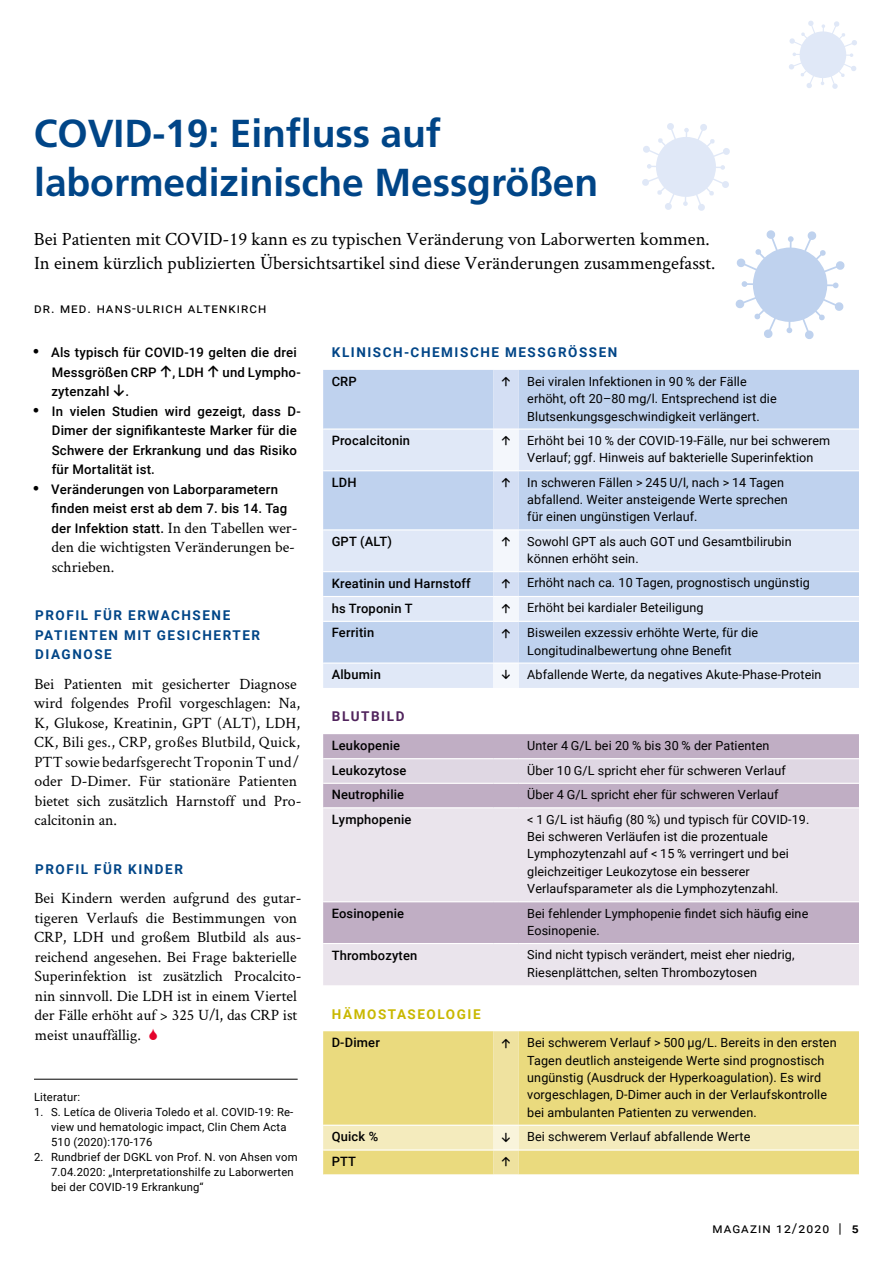
<style>
.page{position:relative;width:893px;height:1263px;background:#fff}
.page>*{position:absolute;margin:0;border:0;box-sizing:border-box;transform-origin:0 0}
.t1{font:700 39px/48.8px "Frutiger LT Std";letter-spacing:-.005em;color:#004587}
.t2{font:18.75px/24.3px "Crimson Text";color:#000}
.t3{font:15.75px/19.5px "Crimson Text";color:#000}
.t4{font:700 13.5px/19.5px "Roboto";letter-spacing:.115em;color:#004587}
.t5{font:13.5px "Roboto";letter-spacing:.095em;color:#000}
.t6{font:700 13.5px "Roboto";letter-spacing:.115em;color:#c9b800}
.t7{font:700 13.5px "Roboto";letter-spacing:.115em;color:#50235c}
.t8{font:500 13.2px/19.5px "Roboto";letter-spacing:.015em;color:#000}
.t9{font:500 12.9px "Roboto";letter-spacing:.015em;color:#000}
.t10{font:12.6px/17.4px "Roboto";letter-spacing:.005em;color:#000}
.t11{font:500 12.6px "Info OT Text";color:#000}
.t12{font:11.25px/15px "Roboto";letter-spacing:.015em;color:#000}
.s1{font-family:"Info OT Text";font-size:15.75px}
.s2{font-family:"Crimson Text";font-weight:400;font-size:15.75px}
.s3{font-weight:500}
</style>
<div class="page">
<div style="left:323px;top:370px;width:536px;height:58px;background:#bfd2ee"></div>
<svg style="left:323px;top:430px;width:536px;height:258px;background:#d0ddf2"></svg>
<hr style="left:323px;top:470px;width:170px;height:1px;background:#fff">
<hr style="left:519px;top:470px;width:340px;height:1px;background:#fff">
<hr style="left:323px;top:529px;width:170px;height:1px;background:#fff">
<hr style="left:519px;top:529px;width:340px;height:1px;background:#fff">
<hr style="left:323px;top:571px;width:170px;height:1px;background:#fff">
<hr style="left:519px;top:571px;width:340px;height:1px;background:#fff">
<hr style="left:323px;top:596px;width:170px;height:1px;background:#fff">
<hr style="left:519px;top:596px;width:340px;height:1px;background:#fff">
<hr style="left:323px;top:621px;width:170px;height:1px;background:#fff">
<svg style="left:493px;top:370px;width:26px;height:318px"></svg>
<hr style="left:519px;top:621px;width:340px;height:1px;background:#fff">
<hr style="left:323px;top:662px;width:170px;height:2px;background:#fff">
<hr style="left:493px;top:662px;width:26px;height:2px;background:#fff">
<hr style="left:519px;top:662px;width:340px;height:2px;background:#fff">
<div style="left:323px;top:734px;width:536px;height:24px;background:#c0aec4"></div>
<svg style="left:323px;top:808px;width:536px;height:177px;background:#e0d7e2"></svg>
<svg style="left:323px;top:758px;width:536px;height:50px;background:#d2c5d5"></svg>
<hr style="left:519px;top:807px;width:340px;height:1px;background:#fff">
<hr style="left:323px;top:901px;width:170px;height:1px;background:#fff">
<svg style="left:493px;top:901px;width:26px;height:1px"></svg>
<hr style="left:519px;top:901px;width:340px;height:1px;background:#fff">
<hr style="left:323px;top:943px;width:170px;height:1px;background:#fff">
<svg style="left:493px;top:943px;width:26px;height:1px"></svg>
<hr style="left:519px;top:943px;width:340px;height:1px;background:#fff">
<svg style="left:323px;top:1031px;width:536px;height:144px;background:#ecdd8c"></svg>
<hr style="left:519px;top:1174px;width:340px;height:1px;background:#fff">
<hr style="left:34px;top:1079px;width:264px;height:1px;background:#000">
<svg style="left:735px;top:230px;width:110px;height:109px"></svg>
<svg style="left:642px;top:123px;width:88px;height:88px"></svg>
<svg style="left:789px;top:21px;width:68px;height:68px"></svg>
<h1 class="t1" style="left:34px;top:110px;width:566px">COVID-19: Einfluss auf labormedizinische Messgrößen</h1>
<h2 class="t2" style="left:34px;top:226px;width:683px">Bei Patienten mit COVID-19 kann es zu typischen Veränderung von Laborwerten kommen.<br>In einem kürzlich publizierten Übersichtsartikel sind diese Veränderungen zusammengefasst.</h2>
<p class="t5" style="left:34px;top:299px;width:234px">Dr. med. Hans-Ulrich Altenkirch</p>
<p class="t4" style="left:332px;top:342px;width:287px">KLINISCH-CHEMISCHE MESSGRÖSSEN</p>
<p class="t9" style="left:332px;top:372px;width:27px">CRP</p>
<p class="t11" style="left:501px;top:374px;width:12px">↑</p>
<p class="t10" style="left:527px;top:372px;width:251px">Bei viralen Infektionen in 90 % der Fälle erhöht, oft 20–80 mg/l. Entsprechend ist die<br>Blutsenkungsgeschwindigkeit verlängert.</p>
<p class="t9" style="left:332px;top:431px;width:80px">Procalcitonin</p>
<p class="t11" style="left:501px;top:433px;width:12px">↑</p>
<p class="t10" style="left:527px;top:431px;width:304px">Erhöht bei 10 % der COVID-19-Fälle, nur bei schwerem<br>Verlauf; ggf. Hinweis auf bakterielle Superinfektion</p>
<p class="t9" style="left:332px;top:473px;width:26px">LDH</p>
<p class="t11" style="left:501px;top:475px;width:12px">↑</p>
<p class="t10" style="left:527px;top:473px;width:262px">In schweren Fällen &gt; 245 U/l, nach &gt; 14 Tagen abfallend. Weiter ansteigende Werte sprechen für einen ungünstigen Verlauf.</p>
<p class="t9" style="left:332px;top:532px;width:62px">GPT (ALT)</p>
<p class="t11" style="left:501px;top:534px;width:12px">↑</p>
<p class="t10" style="left:527px;top:532px;width:266px">Sowohl GPT als auch GOT und Gesamtbilirubin können erhöht sein.</p>
<p class="t9" style="left:332px;top:574px;width:141px">Kreatinin und Harnstoff</p>
<p class="t11" style="left:501px;top:576px;width:12px">↑</p>
<p class="t10" style="left:527px;top:574px;width:284px">Erhöht nach ca. 10 Tagen, prognostisch ungünstig</p>
<p class="t9" style="left:332px;top:599px;width:82px">hs Troponin T</p>
<p class="t11" style="left:501px;top:601px;width:12px">↑</p>
<p class="t10" style="left:527px;top:599px;width:178px">Erhöht bei kardialer Beteiligung</p>
<p class="t9" style="left:332px;top:624px;width:44px">Ferritin</p>
<p class="t11" style="left:501px;top:626px;width:12px">↑</p>
<p class="t10" style="left:527px;top:623px;width:232px">Bisweilen exzessiv erhöhte Werte, für die<br>Longitudinalbewertung ohne Benefit</p>
<p class="t9" style="left:332px;top:665px;width:51px">Albumin</p>
<p class="t11" style="left:501px;top:667px;width:12px">↓</p>
<p class="t10" style="left:527px;top:665px;width:296px">Abfallende Werte, da negatives Akute-Phase-Protein</p>
<p class="t7" style="left:332px;top:707px;width:74px">BLUTBILD</p>
<p class="t9" style="left:332px;top:737px;width:70px">Leukopenie</p>
<p class="t10" style="left:527px;top:736px;width:244px">Unter 4 G/L bei 20 % bis 30 % der Patienten</p>
<p class="t9" style="left:332px;top:761px;width:76px">Leukozytose</p>
<p class="t10" style="left:527px;top:761px;width:260px">Über 10 G/L spricht eher für schweren Verlauf</p>
<p class="t9" style="left:332px;top:786px;width:74px">Neutrophilie</p>
<p class="t10" style="left:527px;top:785px;width:253px">Über 4 G/L spricht eher für schweren Verlauf</p>
<p class="t9" style="left:332px;top:810px;width:81px">Lymphopenie</p>
<p class="t10" style="left:527px;top:810px;width:284px">&lt; 1 G/L ist häufig (80 %) und typisch für COVID-19.<br>Bei schweren Verläufen ist die prozentuale Lymphozytenzahl auf &lt; 15 % verringert und bei gleichzeitiger Leukozytose ein besserer Verlaufsparameter als die Lymphozytenzahl.</p>
<p class="t9" style="left:332px;top:904px;width:74px">Eosinopenie</p>
<p class="t10" style="left:527px;top:904px;width:283px">Bei fehlender Lymphopenie findet sich häufig eine<br>Eosinopenie.</p>
<p class="t9" style="left:332px;top:946px;width:87px">Thrombozyten</p>
<p class="t10" style="left:527px;top:946px;width:269px">Sind nicht typisch verändert, meist eher niedrig,<br>Riesenplättchen, selten Thrombozytosen</p>
<p class="t6" style="left:332px;top:1004px;width:150px">HÄMOSTASEOLOGIE</p>
<p class="t9" style="left:332px;top:1034px;width:50px">D-Dimer</p>
<p class="t11" style="left:501px;top:1036px;width:12px">↑</p>
<p class="t10" style="left:527px;top:1033px;width:311px">Bei schwerem Verlauf &gt; 500 µg/L. Bereits in den ersten Tagen deutlich ansteigende Werte sind prognostisch ungünstig (Ausdruck der Hyperkoagulation). Es wird vorgeschlagen, D-Dimer auch in der Verlaufskontrolle bei ambulanten Patienten zu verwenden.</p>
<p class="t9" style="left:332px;top:1128px;width:48px">Quick %</p>
<p class="t11" style="left:501px;top:1129px;width:12px">↓</p>
<p class="t10" style="left:527px;top:1127px;width:225px">Bei schwerem Verlauf abfallende Werte</p>
<p class="t9" style="left:332px;top:1152px;width:26px">PTT</p>
<p class="t11" style="left:501px;top:1154px;width:12px">↑</p>
<p class="t8" style="left:51px;top:342px;width:251px;text-indent:-19px">• Als typisch für COVID-19 gelten die drei<br>Messgrößen CRP <span class="s1">↑</span>, LDH <span class="s1">↑</span> und Lympho&shy;zytenzahl <span class="s1">↓</span>.</p>
<p class="t8" style="left:52px;top:401px;width:250px;text-indent:-19px">• In vielen Studien wird gezeigt, dass D-Dimer der signifikanteste Marker für die Schwere der Erkrankung und das Risiko für Mortalität ist.</p>
<p class="t8" style="left:51px;top:479px;width:248px;text-indent:-19px">• Veränderungen von Laborparametern finden meist erst ab dem 7. bis 14. Tag der Infektion statt. <span class="s2">In den Tabellen wer-</span></p>
<p class="t3" style="left:52px;top:537px;width:245px">den die wichtigsten Veränderungen be&shy;schrieben.</p>
<p class="t4" style="left:35px;top:605px;width:227px">PROFIL FÜR ERWACHSENE<br>PATIENTEN MIT GESICHERTER<br>DIAGNOSE</p>
<p class="t3" style="left:34px;top:673px;width:269px">Bei Patienten mit gesicherter Diagnose wird folgendes Profil vorgeschlagen: Na, K, Glukose, Kreatinin, GPT (ALT), LDH, CK, Bili ges., CRP, großes Blutbild, Quick, PTT sowie bedarfsgerecht Troponin T und/ oder D-Dimer. Für stationäre Patienten bietet sich zusätzlich Harnstoff und Pro&shy;calcitonin an.</p>
<p class="t4" style="left:35px;top:859px;width:149px">PROFIL FÜR KINDER</p>
<p class="t3" style="left:34px;top:888px;width:269px">Bei Kindern werden aufgrund des gutar&shy;tigeren Verlaufs die Bestimmungen von CRP, LDH und großem Blutbild als aus&shy;reichend angesehen. Bei Frage bakterielle Superinfektion ist zusätzlich Procalcito&shy;nin sinnvoll. Die LDH ist in einem Viertel der Fälle erhöht auf &gt; 325 U/l, das CRP ist meist unauffällig.</p>
<p class="t12" style="left:34px;top:1089px;width:48px">Literatur:</p>
<p class="t12" style="left:51px;top:1104px;width:244px;text-indent:-17px">1. S. Letíca de Oliveria Toledo et al. COVID-19: Re&shy;view und hematologic impact, Clin Chem Acta<br>510 (2020):170-176</p>
<p class="t12" style="left:51px;top:1149px;width:248px;text-indent:-17px">2. Rundbrief der DGKL von Prof. N. von Ahsen vom<br>7.04.2020: „Interpretationshilfe zu Laborwerten bei der COVID-19 Erkrankung“</p>
<p class="t5" style="left:712px;top:1219px;width:148px">magazin 12/2020 | <span class="s3">5</span></p>
</div>
